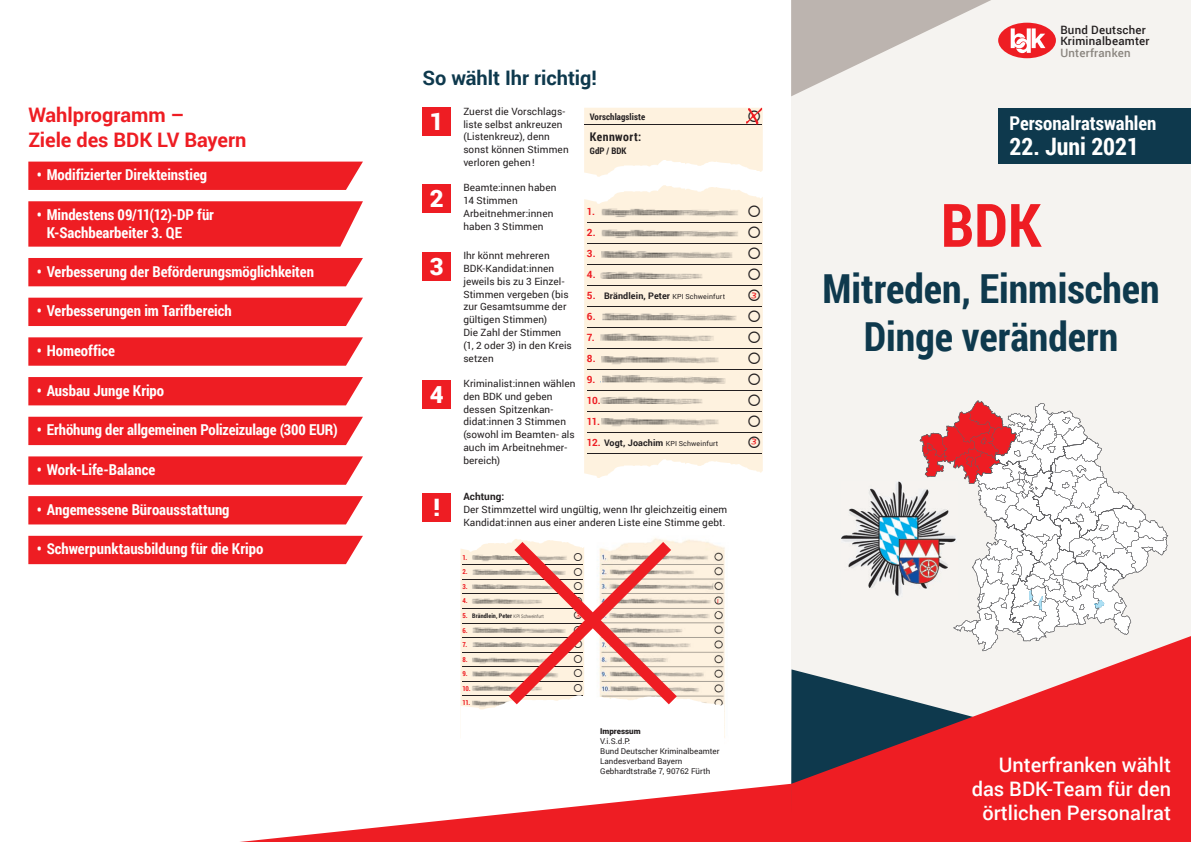
<style>
.page{position:relative;width:1191px;height:842px;background:#fff}
.page>*{position:absolute;margin:0;border:0;box-sizing:border-box;transform-origin:0 0}
.t1{font:700 60px "Roboto Condensed";color:#ee1d23}
.t2{font:700 40px/48px "Roboto Condensed";color:#0e394d;text-align:center}
.t3{font:700 24px "Roboto Condensed";color:#fff}
.t4{font:900 24px "Roboto";color:#fff}
.t5{font:500 20px/24px "Roboto";color:#fff;text-align:right}
.t6{font:700 20px/25.5px "Roboto";letter-spacing:-.005em;color:#ee1d23}
.t7{font:700 20px "Roboto";color:#0e394d}
.t8{font:700 19px "Roboto Condensed";color:#fff}
.t9{font:700 15px/18px "Roboto Condensed";color:#fff}
.t10{font:13px "Handwriting Dakota";color:#ee1d23}
.t11{font:700 12px "Roboto Condensed";letter-spacing:.04em;color:#231f20}
.t12{font:500 11.5px/11.5px "Roboto";letter-spacing:.02em;color:#231f20}
.t13{font:500 11.5px "Roboto";letter-spacing:.02em;color:#8a857f}
.t14{font:10px/12.8px "Roboto";letter-spacing:.01em;color:#231f20}
.t15{font:700 10px "Roboto";color:#ee1d23}
.t16{font:700 10px "Roboto";letter-spacing:.01em;color:#231f20}
.t17{font:700 9px "Roboto";letter-spacing:.01em;color:#231f20}
.t18{font:700 9px "Roboto Condensed";letter-spacing:.01em;color:#231f20}
.t19{font:9px "Handwriting Dakota";color:#ee1d23}
.t20{font:8px/10px "Roboto";color:#231f20}
.t21{font:900 8px "Roboto";color:#231f20}
.t22{font:7px "Roboto";letter-spacing:.025em;color:#231f20}
.t23{font:700 6.9px "Roboto Condensed";color:#ee1d23}
.t24{font:700 6.2px "Roboto Condensed";letter-spacing:.01em;color:#231f20}
.s1{font-size:10px;color:#ee1d23}
.s2{font-weight:400;font-size:7px}
.s3{font-weight:700;font-size:10px;color:#ee1d23}
.s4{font-weight:700;font-size:9px}
.s5{font-size:6.9px;color:#ee1d23}
.s6{font-weight:300;font-size:4.8px}
</style>
<div class="page">
<div style="left:791px;top:0;width:400px;height:842px;background:#f5f3f0"></div>
<svg style="left:791px;top:636px;width:400px;height:206px;fill:#ee1d23"></svg>
<div style="left:998px;top:108px;width:193px;height:55px;background:#0e394d"></div>
<div style="left:998px;top:23px;width:58px;height:35px;background:#ee1d23;border-radius:50%"></div>
<svg style="left:791px;top:0;width:254px;height:96px"></svg>
<svg style="left:919px;top:401px;width:248px;height:250px"></svg>
<svg style="left:240px;top:784px;width:551px;height:58px"></svg>
<img style="left:842px;top:482px;width:115px;height:117px">
<svg style="left:584px;top:185px;width:179px;height:293px;background:#fdf3e2"></svg>
<img style="left:600px;top:373px;width:145px;height:14px">
<img style="left:600px;top:206px;width:145px;height:14px">
<img style="left:600px;top:227px;width:145px;height:14px">
<img style="left:600px;top:268px;width:145px;height:16px">
<img style="left:600px;top:247px;width:145px;height:16px">
<img style="left:600px;top:331px;width:145px;height:14px">
<img style="left:600px;top:311px;width:145px;height:13px">
<img style="left:600px;top:393px;width:145px;height:16px">
<img style="left:600px;top:415px;width:145px;height:14px">
<img style="left:600px;top:353px;width:145px;height:14px">
<hr style="left:587px;top:222px;width:174px;height:1px;background:#231f20">
<hr style="left:587px;top:243px;width:174px;height:1px;background:#231f20">
<hr style="left:587px;top:264px;width:174px;height:1px;background:#231f20">
<hr style="left:587px;top:285px;width:174px;height:1px;background:#231f20">
<hr style="left:587px;top:306px;width:174px;height:1px;background:#231f20">
<hr style="left:587px;top:327px;width:174px;height:1px;background:#231f20">
<hr style="left:587px;top:348px;width:174px;height:1px;background:#231f20">
<hr style="left:587px;top:369px;width:174px;height:1px;background:#231f20">
<hr style="left:587px;top:390px;width:174px;height:1px;background:#231f20">
<hr style="left:587px;top:411px;width:174px;height:1px;background:#231f20">
<hr style="left:587px;top:432px;width:174px;height:1px;background:#231f20">
<hr style="left:587px;top:453px;width:174px;height:1px;background:#231f20">
<div style="left:422px;top:108px;width:29px;height:28px;background:#ee1d23"></div>
<div style="left:422px;top:184px;width:29px;height:29px;background:#ee1d23"></div>
<div style="left:422px;top:252px;width:29px;height:29px;background:#ee1d23"></div>
<div style="left:422px;top:380px;width:29px;height:28px;background:#ee1d23"></div>
<div style="left:422px;top:493px;width:29px;height:29px;background:#ee1d23"></div>
<div style="left:28px;top:162px;width:335px;height:28px;background:#ee1d23"></div>
<svg style="left:28px;top:201px;width:335px;height:46px;background:#ee272d"></svg>
<div style="left:28px;top:258px;width:335px;height:28px;background:#ee1d23"></div>
<div style="left:28px;top:298px;width:335px;height:28px;background:#ee1d23"></div>
<svg style="left:28px;top:337px;width:335px;height:29px;background:#ee272d"></svg>
<div style="left:28px;top:377px;width:335px;height:28px;background:#ee1d23"></div>
<div style="left:28px;top:417px;width:335px;height:28px;background:#ee1d23"></div>
<svg style="left:28px;top:456px;width:335px;height:29px;background:#ee272d"></svg>
<div style="left:28px;top:496px;width:335px;height:28px;background:#ee1d23"></div>
<div style="left:28px;top:536px;width:335px;height:28px;background:#ee1d23"></div>
<svg style="left:584px;top:108px;width:179px;height:69px"></svg>
<svg style="left:460px;top:539px;width:264px;height:199px"></svg>
<svg style="left:748px;top:205px;width:12px;height:12px"></svg>
<svg style="left:748px;top:226px;width:12px;height:12px"></svg>
<svg style="left:748px;top:247px;width:12px;height:12px"></svg>
<svg style="left:748px;top:268px;width:12px;height:12px"></svg>
<svg style="left:748px;top:289px;width:12px;height:12px"></svg>
<svg style="left:748px;top:310px;width:12px;height:12px"></svg>
<svg style="left:748px;top:331px;width:12px;height:12px"></svg>
<svg style="left:748px;top:352px;width:12px;height:12px"></svg>
<svg style="left:748px;top:373px;width:12px;height:12px"></svg>
<svg style="left:748px;top:394px;width:12px;height:12px"></svg>
<svg style="left:748px;top:415px;width:12px;height:12px"></svg>
<svg style="left:748px;top:436px;width:12px;height:12px"></svg>
<h3 class="t6" style="left:28px;top:101px;width:220px">Wahlprogramm –<br>Ziele des BDK LV Bayern</h3>
<h3 class="t9" style="left:37px;top:165px;width:172px">• Modifizierter Direkteinstieg</h3>
<h3 class="t9" style="left:47px;top:205px;width:169px;text-indent:-10px">• Mindestens 09/11(12)-DP für<br>K-Sachbearbeiter 3. QE</h3>
<h3 class="t9" style="left:37px;top:262px;width:279px">• Verbesserung der Beförderungsmöglichkeiten</h3>
<h3 class="t9" style="left:37px;top:301px;width:196px">• Verbesserungen im Tarifbereich</h3>
<h3 class="t9" style="left:37px;top:341px;width:80px">• Homeoffice</h3>
<h3 class="t9" style="left:37px;top:381px;width:129px">• Ausbau Junge Kripo</h3>
<h3 class="t9" style="left:37px;top:420px;width:302px">• Erhöhung der allgemeinen Polizeizulage (300 EUR)</h3>
<h3 class="t9" style="left:37px;top:460px;width:120px">• Work-Life-Balance</h3>
<h3 class="t9" style="left:37px;top:500px;width:194px">• Angemessene Büroausstattung</h3>
<h3 class="t9" style="left:37px;top:539px;width:228px">• Schwerpunktausbildung für die Kripo</h3>
<h3 class="t7" style="left:422px;top:64px;width:176px">So wählt Ihr richtig!</h3>
<p class="t14" style="left:463px;top:104px;width:107px">Zuerst die Vorschlags&shy;liste selbst ankreuzen (Listenkreuz), denn sonst können Stimmen verloren gehen !</p>
<p class="t14" style="left:463px;top:181px;width:95px">Beamte:innen haben<br>14 Stimmen<br>Arbeitnehmer:innen haben 3 Stimmen</p>
<p class="t14" style="left:463px;top:249px;width:110px">Ihr könnt mehreren<br>BDK-Kandidat:innen jeweils bis zu 3 Einzel-<br>Stimmen vergeben (bis zur Gesamtsumme der gültigen Stimmen)<br>Die Zahl der Stimmen (1, 2 oder 3) in den Kreis setzen</p>
<p class="t18" style="left:590px;top:111px;width:57px">Vorschlagsliste</p>
<p class="t11" style="left:590px;top:129px;width:53px">Kennwort:</p>
<p class="t18" style="left:590px;top:145px;width:38px">GdP / BDK</p>
<h3 class="t4" style="left:430px;top:105px;width:15px">1</h3>
<h3 class="t4" style="left:430px;top:181px;width:15px">2</h3>
<p class="t15" style="left:587px;top:204px;width:10px">1.</p>
<p class="t15" style="left:587px;top:225px;width:10px">2.</p>
<p class="t15" style="left:587px;top:246px;width:10px">3.</p>
<p class="t15" style="left:587px;top:267px;width:10px">4.</p>
<p class="t17" style="left:587px;top:289px;width:140px"><span class="s1">5.</span> Brändlein, Peter <span class="s2">KPI Schweinfurt</span></p>
<p class="t15" style="left:587px;top:309px;width:10px">6.</p>
<p class="t15" style="left:587px;top:330px;width:9px">7.</p>
<p class="t15" style="left:587px;top:351px;width:10px">8.</p>
<p class="t15" style="left:587px;top:372px;width:10px">9.</p>
<p class="t15" style="left:587px;top:393px;width:15px">10.</p>
<p class="t15" style="left:587px;top:414px;width:14px">11.</p>
<p class="t22" style="left:587px;top:439px;width:133px"><span class="s3">12.</span> <span class="s4">Vogt, Joachim</span> KPI Schweinfurt</p>
<h3 class="t4" style="left:430px;top:250px;width:15px">3</h3>
<p class="t14" style="left:463px;top:377px;width:114px">Kriminalist:innen wählen den BDK und geben dessen Spitzenkan&shy;didat:innen 3 Stimmen (sowohl im Beamten- als auch im Arbeitnehmer&shy;bereich)</p>
<h3 class="t4" style="left:430px;top:377px;width:15px">4</h3>
<h3 class="t4" style="left:433px;top:490px;width:8px">!</h3>
<p class="t16" style="left:463px;top:490px;width:42px">Achtung:</p>
<p class="t14" style="left:463px;top:503px;width:265px">Der Stimmzettel wird ungültig, wenn Ihr gleichzeitig einem<br>Kandidat:innen aus einer anderen Liste eine Stimme gebt.</p>
<p class="t23" style="left:462px;top:552px;width:6px">1.</p>
<p class="t23" style="left:462px;top:567px;width:7px">2.</p>
<p class="t23" style="left:462px;top:582px;width:7px">3.</p>
<p class="t23" style="left:462px;top:596px;width:7px">4.</p>
<p class="t24" style="left:462px;top:611px;width:83px"><span class="s5">5.</span> Brändlein, Peter <span class="s6">KPI Schweinfurt</span></p>
<p class="t23" style="left:462px;top:625px;width:7px">6.</p>
<p class="t23" style="left:462px;top:640px;width:6px">7.</p>
<p class="t23" style="left:462px;top:654px;width:7px">8.</p>
<p class="t23" style="left:462px;top:669px;width:7px">9.</p>
<p class="t23" style="left:462px;top:683px;width:10px">10.</p>
<p class="t23" style="left:462px;top:698px;width:9px">11.</p>
<p class="t19" style="left:576px;top:609px;width:6px">3</p>
<p class="t19" style="left:717px;top:594px;width:3px">1</p>
<p class="t21" style="left:600px;top:726px;width:42px">Impressum</p>
<p class="t20" style="left:600px;top:736px;width:121px">V.i.S.d.P:<br>Bund Deutscher Kriminalbeamter<br>Landesverband Bayern<br>Gebhardtstraße 7, 90762 Fürth</p>
<h3 class="t10" style="left:750px;top:286px;width:7px">3</h3>
<h3 class="t10" style="left:750px;top:432px;width:7px">3</h3>
<p class="t12" style="left:1060px;top:23px;width:91px">Bund Deutscher<br>Kriminalbeamter</p>
<p class="t13" style="left:1060px;top:45px;width:72px">Unterfranken</p>
<h3 class="t8" style="left:1009px;top:110px;width:148px">Personalratswahlen</h3>
<h3 class="t3" style="left:1009px;top:129px;width:131px">22. Juni 2021</h3>
<h1 class="t1" style="left:941px;top:183px;width:102px">BDK</h1>
<h2 class="t2" style="left:822px;top:263px;width:339px">Mitreden, Einmischen<br>Dinge verändern</h2>
<h3 class="t5" style="left:971px;top:752px;width:201px">Unterfranken wählt das BDK-Team für den örtlichen Personalrat</h3>
</div>
